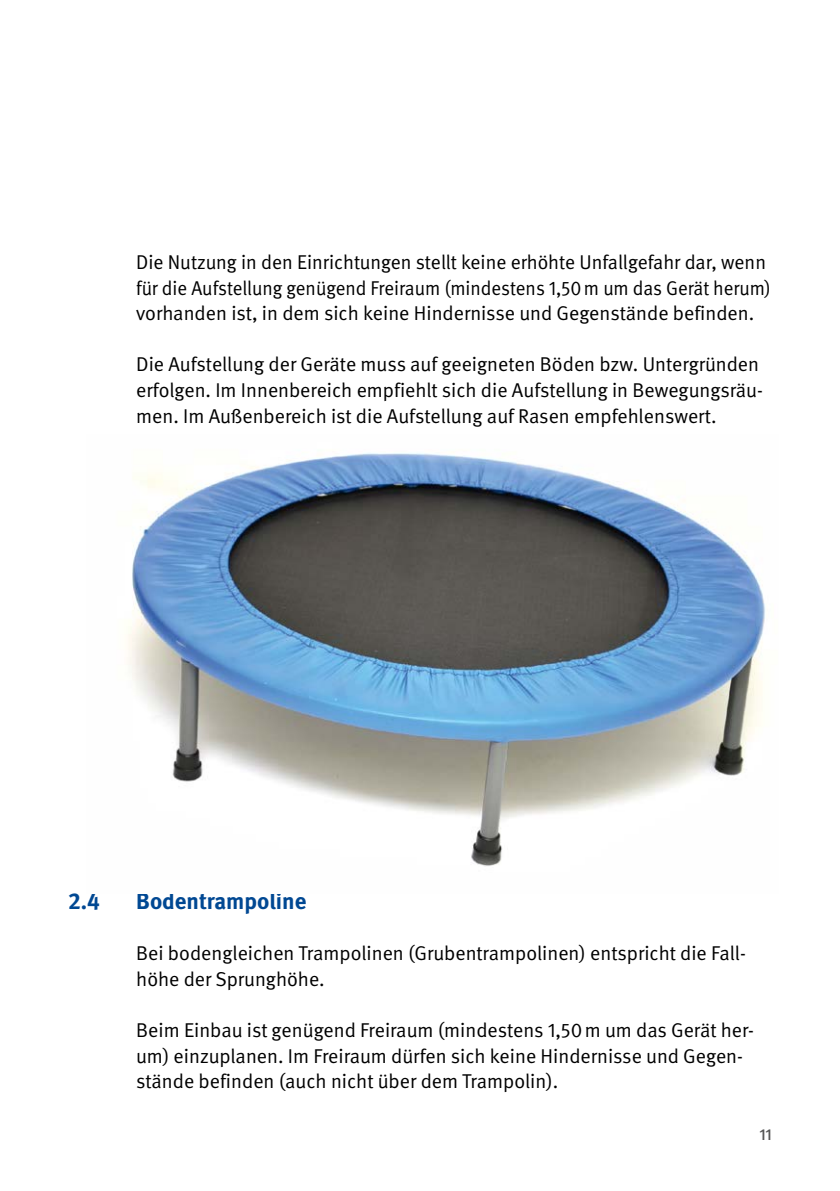
<style>
.page{position:relative;width:840px;height:1191px;background:#fff}
.page>*{position:absolute;margin:0;border:0;box-sizing:border-box;transform-origin:0 0}
.t1{font:700 23px "DGUV Meta";color:#004893}
.FT{font:20px/25.6px "DGUV Meta";color:#000}
.t2{font:500 16px "DGUV Meta";color:#565655}
</style>
<div class="page">
<img style="left:128px;top:452px;width:638px;height:415px">
<p class="FT" style="left:136px;top:250px;width:635px">Die Nutzung in den Einrichtungen stellt keine erhöhte Unfallgefahr dar, wenn für die Aufstellung genügend Freiraum (mindestens 1,50m um das Gerät herum) vorhanden ist, in dem sich keine Hindernisse und Gegenstände befinden.</p>
<p class="FT" style="left:136px;top:352px;width:628px">Die Aufstellung der Geräte muss auf geeigneten Böden bzw. Untergründen erfolgen. Im Innenbereich empfiehlt sich die Aufstellung in Bewegungsräu&shy;men. Im Außenbereich ist die Aufstellung auf Rasen empfehlenswert.</p>
<h2 class="t1" style="left:68px;top:887px;width:33px">2.4</h2>
<h2 class="t1" style="left:136px;top:887px;width:171px">Bodentrampoline</h2>
<p class="FT" style="left:136px;top:941px;width:611px">Bei bodengleichen Trampolinen (Grubentrampolinen) entspricht die Fall&shy;höhe der Sprunghöhe.</p>
<p class="FT" style="left:136px;top:1018px;width:619px">Beim Einbau ist genügend Freiraum (mindestens 1,50m um das Gerät her&shy;um) einzuplanen. Im Freiraum dürfen sich keine Hindernisse und Gegen&shy;stände befinden (auch nicht über dem Trampolin).</p>
<p class="t2" style="left:759px;top:1124px;width:14px">11</p>
</div>
